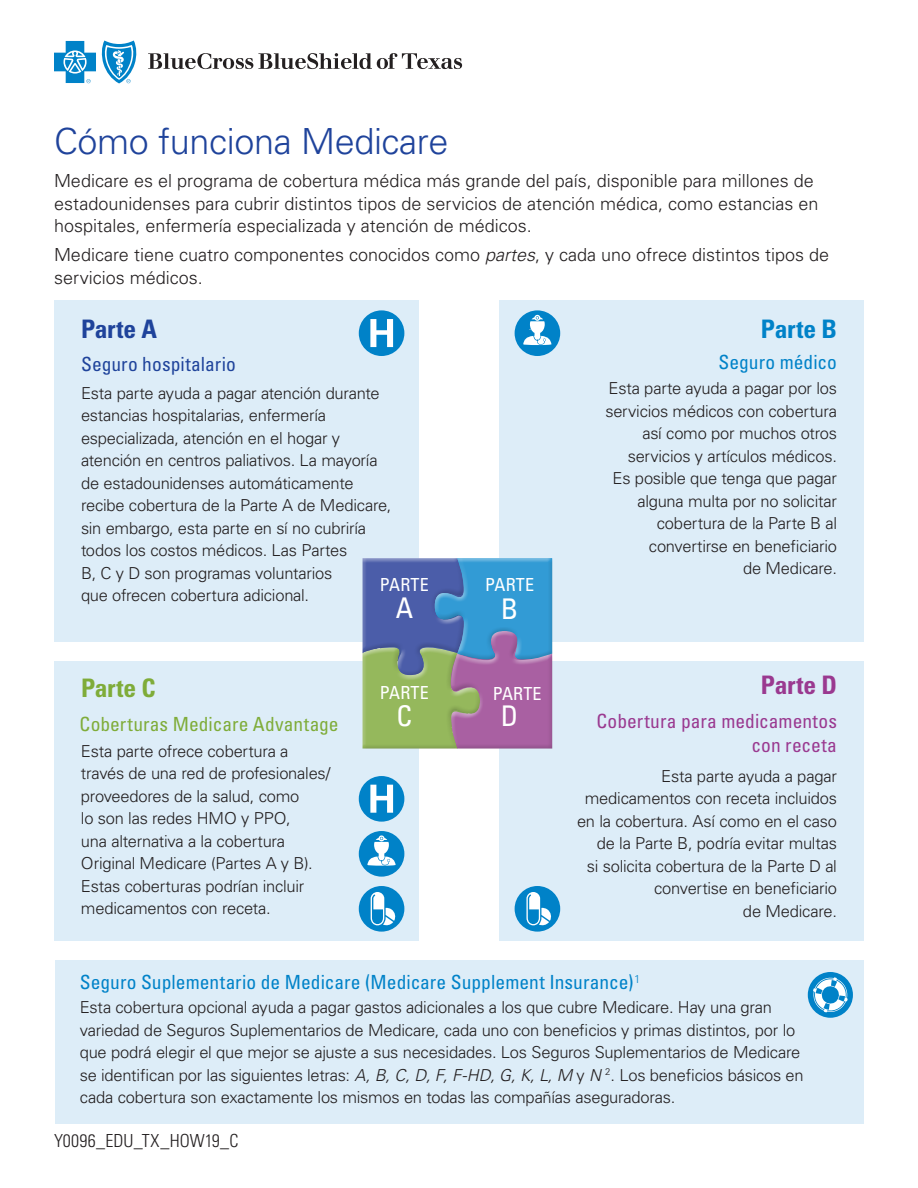
<style>
.page{position:relative;width:918px;height:1188px;background:#fff}
.page>*{position:absolute;margin:0;border:0;box-sizing:border-box;transform-origin:0 0}
.t1{font:300 36px "Univers LT Std";letter-spacing:-.01em;color:#1f439b}
.t2{font:condensed 28.5px "Univers LT Std";color:#fff}
.t3{font:700 condensed 25.5px "Univers LT Std";letter-spacing:-.005em;color:#1f439b}
.t4{font:700 condensed 25.5px "Univers LT Std";letter-spacing:-.005em;color:#0082c8}
.t5{font:700 condensed 25.5px "Univers LT Std";letter-spacing:-.005em;color:#9a3990}
.t6{font:700 condensed 25.5px "Univers LT Std";letter-spacing:-.005em;color:#7fac39}
.t7{font:condensed 19.5px "Univers LT Std";color:#0082c8}
.t8{font:condensed 19.5px/24px "Univers LT Std";color:#9a3990;text-align:right}
.t9{font:condensed 19.5px "Univers LT Std";color:#7fac39}
.t10{font:condensed 19.5px "Univers LT Std";letter-spacing:.005em;color:#1f439b}
.t11{font:300 18px/22.5px "Univers LT Std";color:#231f20}
.t12{font:condensed 18px "Univers LT Std";letter-spacing:.01em;color:#fff}
.t13{font:300 condensed 18px "Univers LT Std";letter-spacing:.005em;color:#231f20}
.t14{font:300 16.5px/22.5px "Univers LT Std";letter-spacing:-.015em;color:#231f20}
.s1{font-style:italic}
</style>
<div class="page">
<svg style="left:148px;top:53px;width:314px;height:16px"></svg>
<svg style="left:54px;top:41px;width:83px;height:42px"></svg>
<div style="left:55px;top:960px;width:808px;height:163px;background:#ddedf8"></div>
<div style="left:54px;top:300px;width:364px;height:341px;background:#ddedf8"></div>
<div style="left:54px;top:661px;width:364px;height:280px;background:#ddedf8"></div>
<div style="left:500px;top:300px;width:364px;height:341px;background:#ddedf8"></div>
<div style="left:500px;top:661px;width:364px;height:280px;background:#ddedf8"></div>
<div style="left:360px;top:556px;width:104px;height:121px;background:#231f20;opacity:.25"></div>
<svg style="left:362px;top:558px;width:190px;height:191px;background:#6076b7"></svg>
<div style="left:360px;top:646px;width:120px;height:103px;background:#231f20;opacity:.25"></div>
<div style="left:359px;top:310px;width:45px;height:46px;background:#0082c8;border-radius:50%"></div>
<svg style="left:370px;top:319px;width:23px;height:28px"></svg>
<div style="left:359px;top:776px;width:45px;height:46px;background:#0082c8;border-radius:50%"></div>
<svg style="left:370px;top:785px;width:23px;height:28px"></svg>
<div style="left:515px;top:310px;width:45px;height:46px;background:#0082c8;border-radius:50%"></div>
<svg style="left:523px;top:315px;width:29px;height:30px"></svg>
<div style="left:359px;top:831px;width:45px;height:46px;background:#0082c8;border-radius:50%"></div>
<svg style="left:367px;top:835px;width:29px;height:31px"></svg>
<div style="left:515px;top:886px;width:45px;height:46px;background:#0082c8;border-radius:50%"></div>
<svg style="left:526px;top:892px;width:25px;height:34px"></svg>
<div style="left:359px;top:886px;width:45px;height:46px;background:#0082c8;border-radius:50%"></div>
<svg style="left:371px;top:892px;width:25px;height:34px"></svg>
<div style="left:808px;top:972px;width:45px;height:46px;background:#0082c8;border-radius:50%"></div>
<svg style="left:812px;top:976px;width:37px;height:37px"></svg>
<h1 class="t1" style="left:54px;top:120px;width:396px">Cómo funciona Medicare</h1>
<p class="t11" style="left:54px;top:169px;width:766px">Medicare es el programa de cobertura médica más grande del país, disponible para millones de estadounidenses para cubrir distintos tipos de servicios de atención médica, como estancias en hospitales, enfermería especializada y atención de médicos.</p>
<p class="t11" style="left:54px;top:244px;width:777px">Medicare tiene cuatro componentes conocidos como <span class="s1">partes</span>, y cada uno ofrece distintos tipos de servicios médicos.</p>
<h3 class="t3" style="left:81px;top:314px;width:78px">Parte A</h3>
<h3 class="t4" style="left:761px;top:314px;width:78px">Parte B</h3>
<p class="t10" style="left:81px;top:352px;width:156px">Seguro hospitalario</p>
<p class="t7" style="left:718px;top:350px;width:120px">Seguro médico</p>
<p class="t14" style="left:81px;top:382px;width:312px">Esta parte ayuda a pagar atención durante estancias hospitalarias, enfermería especializada, atención en el hogar y atención en centros paliativos. La mayoría de estadounidenses automáticamente recibe cobertura de la Parte A de Medicare, sin embargo, esta parte en sí no cubriría todos los costos médicos. Las Partes<br>B, C y D son programas voluntarios<br>que ofrecen cobertura adicional.</p>
<p class="t14" style="left:605px;top:377px;width:233px;text-align:right">Esta parte ayuda a pagar por los servicios médicos con cobertura así como por muchos otros servicios y artículos médicos.<br>Es posible que tenga que pagar alguna multa por no solicitar cobertura de la Parte B al convertirse en beneficiario<br>de Medicare.</p>
<p class="t12" style="left:380px;top:573px;width:50px">PARTE</p>
<p class="t12" style="left:485px;top:573px;width:50px">PARTE</p>
<h2 class="t2" style="left:396px;top:590px;width:19px">A</h2>
<h2 class="t2" style="left:501px;top:591px;width:19px">B</h2>
<h3 class="t5" style="left:761px;top:669px;width:78px">Parte D</h3>
<h3 class="t6" style="left:81px;top:672px;width:76px">Parte C</h3>
<p class="t9" style="left:80px;top:712px;width:261px">Coberturas Medicare Advantage</p>
<p class="t8" style="left:596px;top:709px;width:242px">Cobertura para medicamentos con receta</p>
<p class="t12" style="left:380px;top:682px;width:50px">PARTE</p>
<p class="t12" style="left:493px;top:682px;width:50px">PARTE</p>
<h2 class="t2" style="left:396px;top:698px;width:17px">C</h2>
<h2 class="t2" style="left:501px;top:698px;width:19px">D</h2>
<p class="t14" style="left:81px;top:740px;width:251px">Esta parte ofrece cobertura a través de una red de profesionales/ proveedores de la salud, como<br>lo son las redes HMO y PPO,<br>una alternativa a la cobertura<br>Original Medicare (Partes A y B).<br>Estas coberturas podrían incluir medicamentos con receta.</p>
<p class="t14" style="left:577px;top:765px;width:261px;text-align:right">Esta parte ayuda a pagar medicamentos con receta incluidos en la cobertura. Así como en el caso de la Parte B, podría evitar multas<br>si solicita cobertura de la Parte D al convertise en beneficiario<br>de Medicare.</p>
<p class="t7" style="left:80px;top:970px;width:562px">Seguro Suplementario de Medicare (Medicare Supplement Insurance)<sup>1</sup></p>
<p class="t14" style="left:80px;top:996px;width:725px">Esta cobertura opcional ayuda a pagar gastos adicionales a los que cubre Medicare. Hay una gran variedad de Seguros Suplementarios de Medicare, cada uno con beneficios y primas distintos, por lo que podrá elegir el que mejor se ajuste a sus necesidades. Los Seguros Suplementarios de Medicare se identifican por las siguientes letras: <span class="s1">A, B, C, D, F, F-HD, G, K, L, M</span> y <span class="s1">N</span> <sup>2</sup>. Los beneficios básicos en cada cobertura son exactamente los mismos en todas las compañías aseguradoras.</p>
<p class="t13" style="left:54px;top:1130px;width:186px">Y0096_EDU_TX_HOW19_C</p>
</div>
